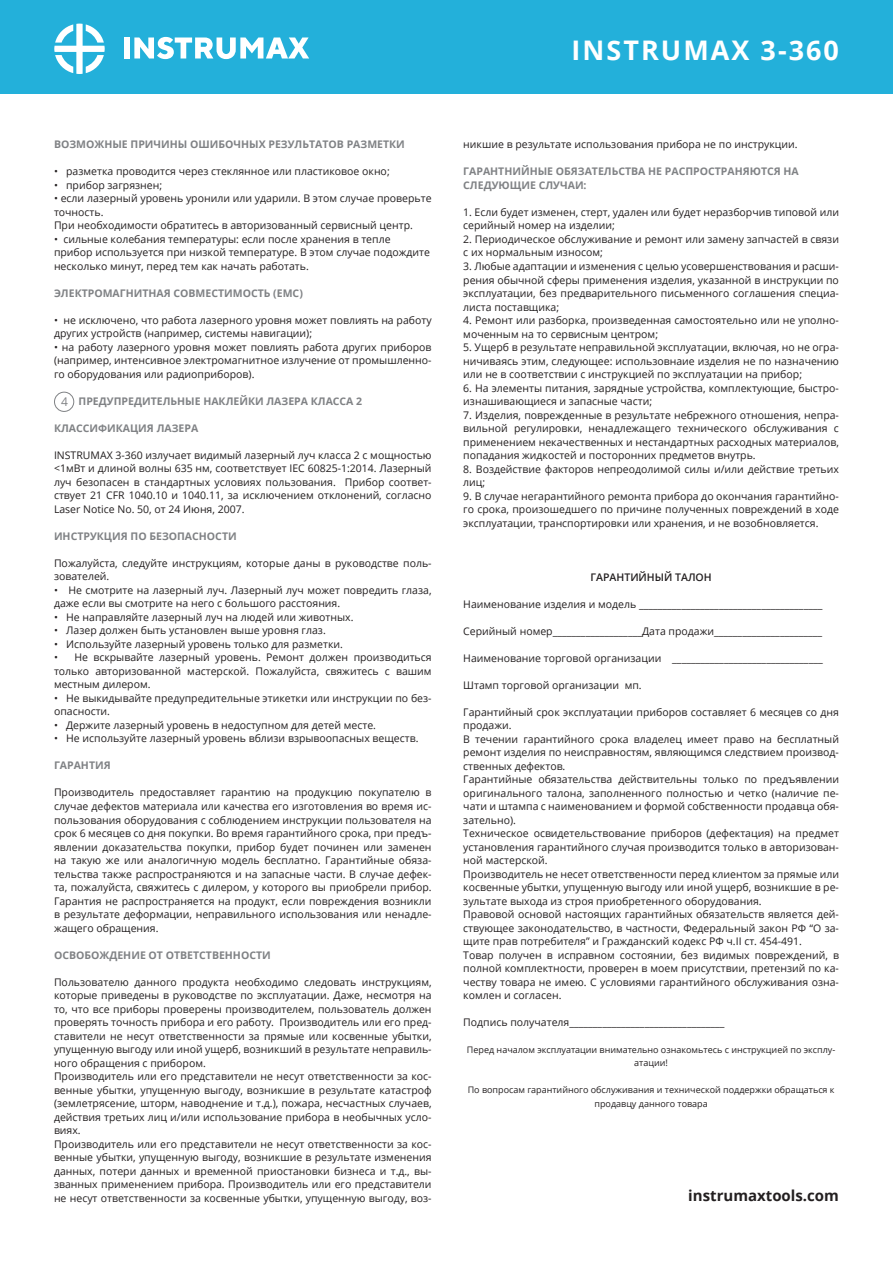
<style>
.page{position:relative;width:893px;height:1263px;background:#fff}
.page>*{position:absolute;margin:0;border:0;box-sizing:border-box;transform-origin:0 0}
.t1{font:700 27px "Open Sans";letter-spacing:.075em;color:#fff}
.t2{font:700 15px "Open Sans";color:#231f20}
.t3{font:12px "Open Sans";color:#808285}
.t4{font:10.5px/13.5px "Open Sans";color:#231f20}
.t5{font:700 10.5px/13.5px "Open Sans";color:#808285}
.t6{font:600 10.5px "Open Sans";color:#231f20}
.t7{font:9px/13.5px "Open Sans";color:#231f20;text-align:center}
</style>
<div class="page">
<div style="left:54px;top:392px;width:20px;height:20px;border:1px solid #808285;border-radius:50%"></div>
<div style="left:0;top:0;width:893px;height:94px;background:#23b0da"></div>
<div style="left:124px;top:38px;width:6px;height:20px;background:#fff"></div>
<svg style="left:134px;top:37px;width:175px;height:22px"></svg>
<svg style="left:54px;top:24px;width:51px;height:50px"></svg>
<h1 class="t1" style="left:571px;top:31px;width:269px">INSTRUMAX 3-360</h1>
<p class="t5" style="left:54px;top:138px;width:352px">ВОЗМОЖНЫЕ ПРИЧИНЫ ОШИБОЧНЫХ РЕЗУЛЬТАТОВ РАЗМЕТКИ</p>
<p class="t4" style="left:54px;top:165px;width:337px">• разметка проводится через стеклянное или пластиковое окно;</p>
<p class="t4" style="left:54px;top:178px;width:110px">• прибор загрязнен;</p>
<p class="t4" style="left:54px;top:192px;width:379px">• если лазерный уровень уронили или ударили. В этом случае проверьте точность.<br>При необходимости обратитесь в авторизованный сервисный центр.</p>
<p class="t4" style="left:54px;top:232px;width:377px">• сильные колебания температуры: если после хранения в тепле прибор используется при низкой температуре. В этом случае подождите несколько минут, перед тем как начать работать.</p>
<p class="t5" style="left:54px;top:286px;width:250px">ЭЛЕКТРОМАГНИТНАЯ СОВМЕСТИМОСТЬ (ЕМС)</p>
<p class="t4" style="left:54px;top:313px;width:379px">• не исключено, что работа лазерного уровня может повлиять на работу других устройств (например, системы навигации);</p>
<p class="t4" style="left:54px;top:340px;width:379px;text-align:justify">• на работу лазерного уровня может повлиять работа других приборов (например, интенсивное электромагнитное излучение от промышленно&shy;го оборудования или радиоприборов).</p>
<p class="t5" style="left:79px;top:394px;width:285px">ПРЕДУПРЕДИТЕЛЬНЫЕ НАКЛЕЙКИ ЛАЗЕРА КЛАССА 2</p>
<p class="t5" style="left:54px;top:421px;width:146px">КЛАССИФИКАЦИЯ ЛАЗЕРА</p>
<p class="t4" style="left:54px;top:448px;width:379px;text-align:justify">INSTRUMAX 3-360 излучает видимый лазерный луч класса 2 с мощностью &lt;1мВт и длиной волны 635 нм, соответствует IEC 60825-1:2014. Лазерный луч безопасен в стандартных условиях пользования. Прибор соответ&shy;ствует 21 CFR 1040.10 и 1040.11, за исключением отклонений, согласно Laser Notice No. 50, от 24 Июня, 2007.</p>
<p class="t5" style="left:54px;top:529px;width:184px">ИНСТРУКЦИЯ ПО БЕЗОПАСНОСТИ</p>
<p class="t4" style="left:54px;top:556px;width:379px">Пожалуйста, следуйте инструкциям, которые даны в руководстве поль&shy;зователей.</p>
<p class="t4" style="left:54px;top:583px;width:379px">• Не смотрите на лазерный луч. Лазерный луч может повредить глаза, даже если вы смотрите на него с большого расстояния.</p>
<p class="t4" style="left:54px;top:610px;width:301px">• Не направляйте лазерный луч на людей или животных.</p>
<p class="t4" style="left:54px;top:624px;width:273px">• Лазер должен быть установлен выше уровня глаз.</p>
<p class="t4" style="left:54px;top:637px;width:290px">• Используйте лазерный уровень только для разметки.</p>
<p class="t4" style="left:54px;top:651px;width:379px;text-align:justify">• Не вскрывайте лазерный уровень. Ремонт должен производиться только авторизованной мастерской. Пожалуйста, свяжитесь с вашим местным дилером.</p>
<p class="t4" style="left:54px;top:691px;width:379px">• Не выкидывайте предупредительные этикетки или инструкции по без&shy;опасности.</p>
<p class="t4" style="left:54px;top:718px;width:324px">• Держите лазерный уровень в недоступном для детей месте.</p>
<p class="t4" style="left:54px;top:732px;width:366px">• Не используйте лазерный уровень вблизи взрывоопасных веществ.</p>
<p class="t5" style="left:54px;top:759px;width:58px">ГАРАНТИЯ</p>
<p class="t4" style="left:54px;top:786px;width:379px;text-align:justify">Производитель предоставляет гарантию на продукцию покупателю в случае дефектов материала или качества его изготовления во время ис&shy;пользования оборудования с соблюдением инструкции пользователя на срок 6 месяцев со дня покупки. Во время гарантийного срока, при предъ&shy;явлении доказательства покупки, прибор будет починен или заменен на такую же или аналогичную модель бесплатно. Гарантийные обяза&shy;тельства также распространяются и на запасные части. В случае дефек&shy;та, пожалуйста, свяжитесь с дилером, у которого вы приобрели прибор.<br>Гарантия не распространяется на продукт, если повреждения возникли в результате деформации, неправильного использования или ненадле&shy;жащего обращения.</p>
<p class="t5" style="left:54px;top:948px;width:218px">ОСВОБОЖДЕНИЕ ОТ ОТВЕТСТВЕННОСТИ</p>
<p class="t4" style="left:54px;top:975px;width:379px">Пользователю данного продукта необходимо следовать инструкциям, которые приведены в руководстве по эксплуатации. Даже, несмотря на то, что все приборы проверены производителем, пользователь должен проверять точность прибора и его работу. Производитель или его пред&shy;ставители не несут ответственности за прямые или косвенные убытки, упущенную выгоду или иной ущерб, возникший в результате неправиль&shy;ного обращения с прибором.<br>Производитель или его представители не несут ответственности за кос&shy;венные убытки, упущенную выгоду, возникшие в результате катастроф (землетрясение, шторм, наводнение и т.д.), пожара, несчастных случаев, действия третьих лиц и/или использование прибора в необычных усло&shy;виях.<br>Производитель или его представители не несут ответственности за кос&shy;венные убытки, упущенную выгоду, возникшие в результате изменения данных, потери данных и временной приостановки бизнеса и т.д., вы&shy;званных применением прибора. Производитель или его представители не несут ответственности за косвенные убытки, упущенную выгоду, воз-</p>
<p class="t3" style="left:61px;top:393px;width:8px">4</p>
<p class="t4" style="left:463px;top:138px;width:336px">никшие в результате использования прибора не по инструкции.</p>
<p class="t5" style="left:463px;top:165px;width:337px">ГАРАНТНИЙНЫЕ ОБЯЗАТЕЛЬСТВА НЕ РАСПРОСТРАНЯЮТСЯ НА<br>СЛЕДУЮЩИЕ СЛУЧАИ:</p>
<p class="t4" style="left:463px;top:205px;width:377px">1. Если будет изменен, стерт, удален или будет неразборчив типовой или серийный номер на изделии;</p>
<p class="t4" style="left:463px;top:232px;width:377px">2. Периодическое обслуживание и ремонт или замену запчастей в связи с их нормальным износом;</p>
<p class="t4" style="left:463px;top:259px;width:377px;text-align:justify">3. Любые адаптации и изменения с целью усовершенствования и расши&shy;рения обычной сферы применения изделия, указанной в инструкции по эксплуатации, без предварительного письменного соглашения специа&shy;листа поставщика;</p>
<p class="t4" style="left:463px;top:313px;width:377px">4. Ремонт или разборка, произведенная самостоятельно или не уполно&shy;моченным на то сервисным центром;</p>
<p class="t4" style="left:463px;top:340px;width:377px;text-align:justify">5. Ущерб в результате неправильной эксплуатации, включая, но не огра&shy;ничиваясь этим, следующее: использовнаие изделия не по назначению или не в соответствии с инструкцией по эксплуатации на прибор;</p>
<p class="t4" style="left:463px;top:381px;width:377px">6. На элементы питания, зарядные устройства, комплектующие, быстро&shy;изнашивающиеся и запасные части;</p>
<p class="t4" style="left:463px;top:408px;width:377px;text-align:justify">7. Изделия, поврежденные в результате небрежного отношения, непра&shy;вильной регулировки, ненадлежащего технического обслуживания с применением некачественных и нестандартных расходных материалов, попадания жидкостей и посторонних предметов внутрь.</p>
<p class="t4" style="left:463px;top:462px;width:377px">8. Воздействие факторов непреодолимой силы и/или действие третьих лиц;</p>
<p class="t4" style="left:463px;top:489px;width:377px;text-align:justify">9. В случае негарантийного ремонта прибора до окончания гарантийно&shy;го срока, произошедшего по причине полученных повреждений в ходе эксплуатации, транспортировки или хранения, и не возобновляется.</p>
<p class="t6" style="left:590px;top:570px;width:123px">ГАРАНТИЙНЫЙ ТАЛОН</p>
<p class="t4" style="left:463px;top:597px;width:361px">Наименование изделия и модель _______________________________________</p>
<p class="t4" style="left:463px;top:624px;width:361px">Серийный номер___________________Дата продажи_______________________</p>
<p class="t4" style="left:463px;top:651px;width:361px">Наименование торговой организации ________________________________</p>
<p class="t4" style="left:463px;top:678px;width:180px">Штамп торговой организации мп.</p>
<p class="t4" style="left:463px;top:705px;width:377px">Гарантийный срок эксплуатации приборов составляет 6 месяцев со дня продажи.<br>В течении гарантийного срока владелец имеет право на бесплатный ремонт изделия по неисправностям, являющимся следствием производ&shy;ственных дефектов.<br>Гарантийные обязательства действительны только по предъявлении оригинального талона, заполненного полностью и четко (наличие пе&shy;чати и штампа с наименованием и формой собственности продавца обя&shy;зательно).<br>Техническое освидетельствование приборов (дефектация) на предмет установления гарантийного случая производится только в авторизован&shy;ной мастерской.<br>Производитель не несет ответственности перед клиентом за прямые или косвенные убытки, упущенную выгоду или иной ущерб, возникшие в ре&shy;зультате выхода из строя приобретенного оборудования.<br>Правовой основой настоящих гарантийных обязательств является дей&shy;ствующее законодательство, в частности, Федеральный закон РФ “О за&shy;щите прав потребителя” и Гражданский кодекс РФ ч.II ст. 454-491.<br>Товар получен в исправном состоянии, без видимых повреждений, в полной комплектности, проверен в моем присутствии, претензий по ка&shy;честву товара не имею. С условиями гарантийного обслуживания озна&shy;комлен и согласен.</p>
<p class="t4" style="left:463px;top:1015px;width:263px">Подпись получателя_________________________________</p>
<p class="t7" style="left:467px;top:1043px;width:370px">Перед началом эксплуатации внимательно ознакомьтесь с инструкцией по эксплу&shy;атации!</p>
<p class="t7" style="left:468px;top:1083px;width:368px">По вопросам гарантийного обслуживания и технической поддержки обращаться к продавцу данного товара</p>
<h2 class="t2" style="left:688px;top:1185px;width:152px">instrumaxtools.com</h2>
</div>
